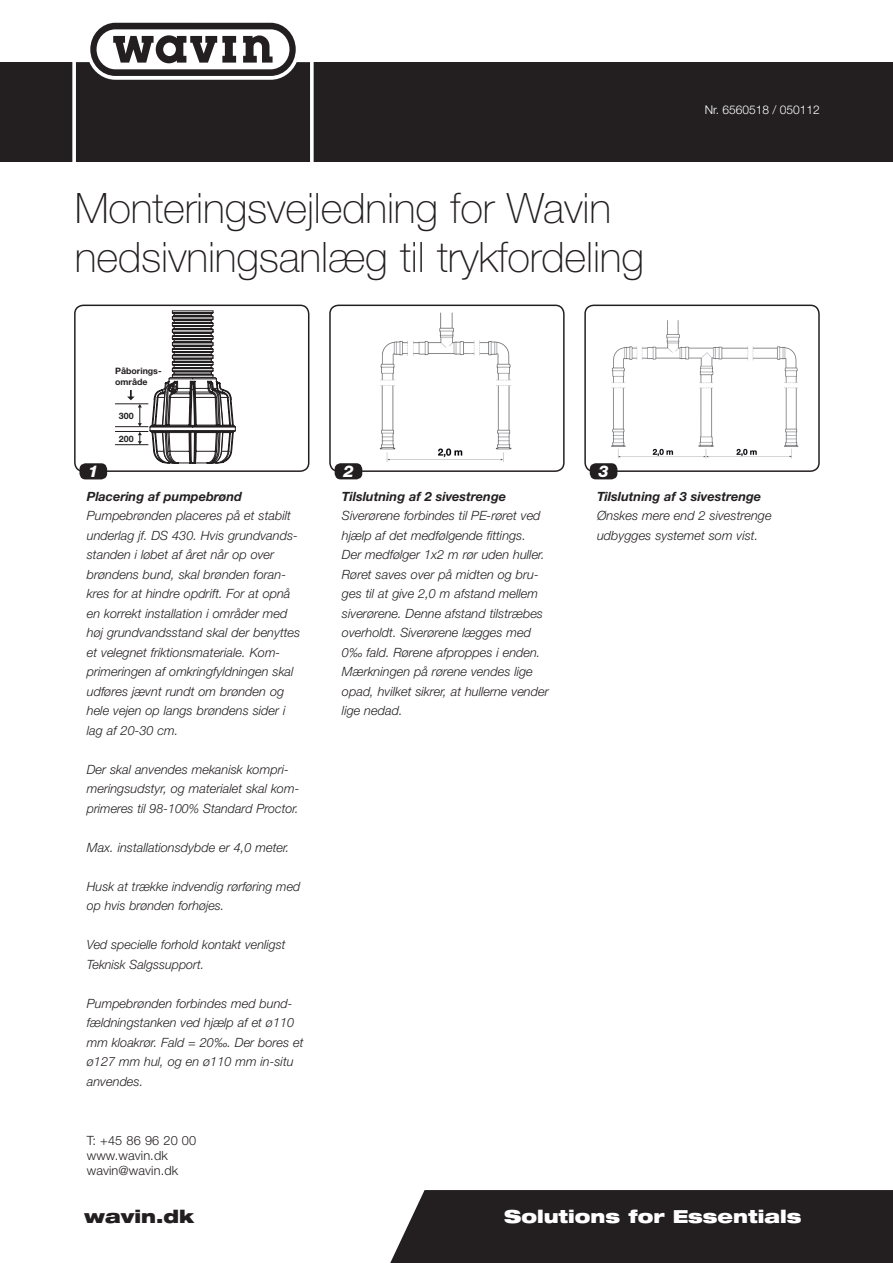
<style>
.page{position:relative;width:893px;height:1263px;background:#fff}
.page>*{position:absolute;margin:0;border:0;box-sizing:border-box;transform-origin:0 0}
.Overskrift{font:100 42px/49.5px "Helvetica Neue";letter-spacing:-.005em;color:#231f20}
.Overskrift_neg{font:900 expanded 18px "Helvetica Neue";color:#fff}
.Overskrift_neg-2{font:900 expanded 18px "Helvetica Neue";color:#231f20}
.t1{font:italic 800 16.2px "Helvetica Neue";color:#fff}
.Normal{font:italic 300 12.75px/19.5px "Helvetica Neue";color:#231f20}
.Normal-2{font:italic 700 12.75px "Helvetica Neue";color:#231f20}
.Normal-3{font:300 12.75px "Helvetica Neue";letter-spacing:.01em;color:#231f20}
.t2{font:300 12px "Helvetica Neue";color:#fff}
.t3{font:700 8.85px/10.6px "Helvetica Neue";color:#231f20}
</style>
<div class="page">
<svg style="left:150px;top:311px;width:86px;height:152px"></svg>
<hr style="left:115px;top:404px;width:33px;height:1px;background:#231f20">
<hr style="left:115px;top:431px;width:33px;height:1px;background:#231f20">
<hr style="left:115px;top:426px;width:33px;height:1px;background:#231f20">
<hr style="left:115px;top:444px;width:33px;height:1px;background:#231f20">
<svg style="left:127px;top:390px;width:15px;height:55px"></svg>
<div style="left:74px;top:305px;width:235px;height:167px;border:2px solid #231f20;border-radius:9px"></div>
<div style="left:0;top:62px;width:893px;height:99px;background:#231f20"></div>
<div style="left:390px;top:1190px;width:503px;height:73px;background:#231f20"></div>
<svg style="left:72px;top:22px;width:242px;height:139px"></svg>
<div style="left:79px;top:463px;width:28px;height:16px;background:#231f20;border-radius:6px"></div>
<img style="left:358px;top:312px;width:154px;height:157px">
<div style="left:329px;top:305px;width:236px;height:167px;border:2px solid #231f20;border-radius:9px"></div>
<div style="left:335px;top:463px;width:27px;height:16px;background:#231f20;border-radius:6px"></div>
<img style="left:611px;top:320px;width:188px;height:148px">
<div style="left:584px;top:305px;width:236px;height:167px;border:2px solid #231f20;border-radius:9px"></div>
<div style="left:590px;top:463px;width:27px;height:16px;background:#231f20;border-radius:6px"></div>
<p class="Overskrift" style="left:75px;top:183px;width:571px">Monteringsvejledning for Wavin nedsivningsanlæg til trykfordeling</p>
<p class="t3" style="left:115px;top:366px;width:48px">Påborings&shy;område</p>
<p class="t1" style="left:88px;top:462px;width:12px">1</p>
<p class="t3" style="left:119px;top:410px;width:16px">300</p>
<p class="t3" style="left:119px;top:433px;width:16px">200</p>
<p class="t1" style="left:343px;top:462px;width:12px">2</p>
<p class="t1" style="left:598px;top:462px;width:12px">3</p>
<p class="t2" style="left:705px;top:102px;width:117px">Nr. 6560518 / 050112</p>
<p class="Normal-2" style="left:87px;top:488px;width:157px">Placering af pumpebrønd</p>
<p class="Normal" style="left:87px;top:506px;width:215px">Pumpebrønden placeres på et stabilt underlag jf. DS 430. Hvis grundvands&shy;standen i løbet af året når op over brøndens bund, skal brønden foran&shy;kres for at hindre opdrift. For at opnå en korrekt installation i områder med høj grundvandsstand skal der benyttes et velegnet friktionsmateriale. Kom&shy;primeringen af omkringfyldningen skal udføres jævnt rundt om brønden og hele vejen op langs brøndens sider i lag af 20-30 cm.</p>
<p class="Normal" style="left:87px;top:759px;width:214px">Der skal anvendes mekanisk kompri&shy;meringsudstyr, og materialet skal kom&shy;primeres til 98-100% Standard Proctor.</p>
<p class="Normal" style="left:87px;top:837px;width:204px">Max. installationsdybde er 4,0 meter.</p>
<p class="Normal" style="left:87px;top:876px;width:215px">Husk at trække indvendig rørføring med op hvis brønden forhøjes.</p>
<p class="Normal" style="left:87px;top:935px;width:200px">Ved specielle forhold kontakt venligst<br>Teknisk Salgssupport.</p>
<p class="Normal" style="left:87px;top:993px;width:218px">Pumpebrønden forbindes med bund&shy;fældningstanken ved hjælp af et ø110 mm kloakrør. Fald = 20‰. Der bores et ø127 mm hul, og en ø110 mm in-situ anvendes.</p>
<p class="Normal-2" style="left:342px;top:488px;width:166px">Tilslutning af 2 sivestrenge</p>
<p class="Normal" style="left:342px;top:506px;width:208px">Siverørene forbindes til PE-røret ved hjælp af det medfølgende fittings.<br>Der medfølger 1x2 m rør uden huller.<br>Røret saves over på midten og bru&shy;ges til at give 2,0 m afstand mellem siverørene. Denne afstand tilstræbes overholdt. Siverørene lægges med 0‰ fald. Rørene afproppes i enden.<br>Mærkningen på rørene vendes lige opad, hvilket sikrer, at hullerne vender lige nedad.</p>
<p class="Normal-2" style="left:597px;top:488px;width:166px">Tilslutning af 3 sivestrenge</p>
<p class="Normal" style="left:597px;top:506px;width:176px">Ønskes mere end 2 sivestrenge udbygges systemet som vist.</p>
<p class="Normal-3" style="left:87px;top:1132px;width:111px">T: +45 86 96 20 00</p>
<p class="Normal-3" style="left:87px;top:1148px;width:83px">www.wavin.dk</p>
<p class="Normal-3" style="left:87px;top:1163px;width:93px">wavin@wavin.dk</p>
<p class="Overskrift_neg-2" style="left:84px;top:1205px;width:111px">wavin.dk</p>
<p class="Overskrift_neg" style="left:504px;top:1205px;width:299px">Solutions for Essentials</p>
</div>
